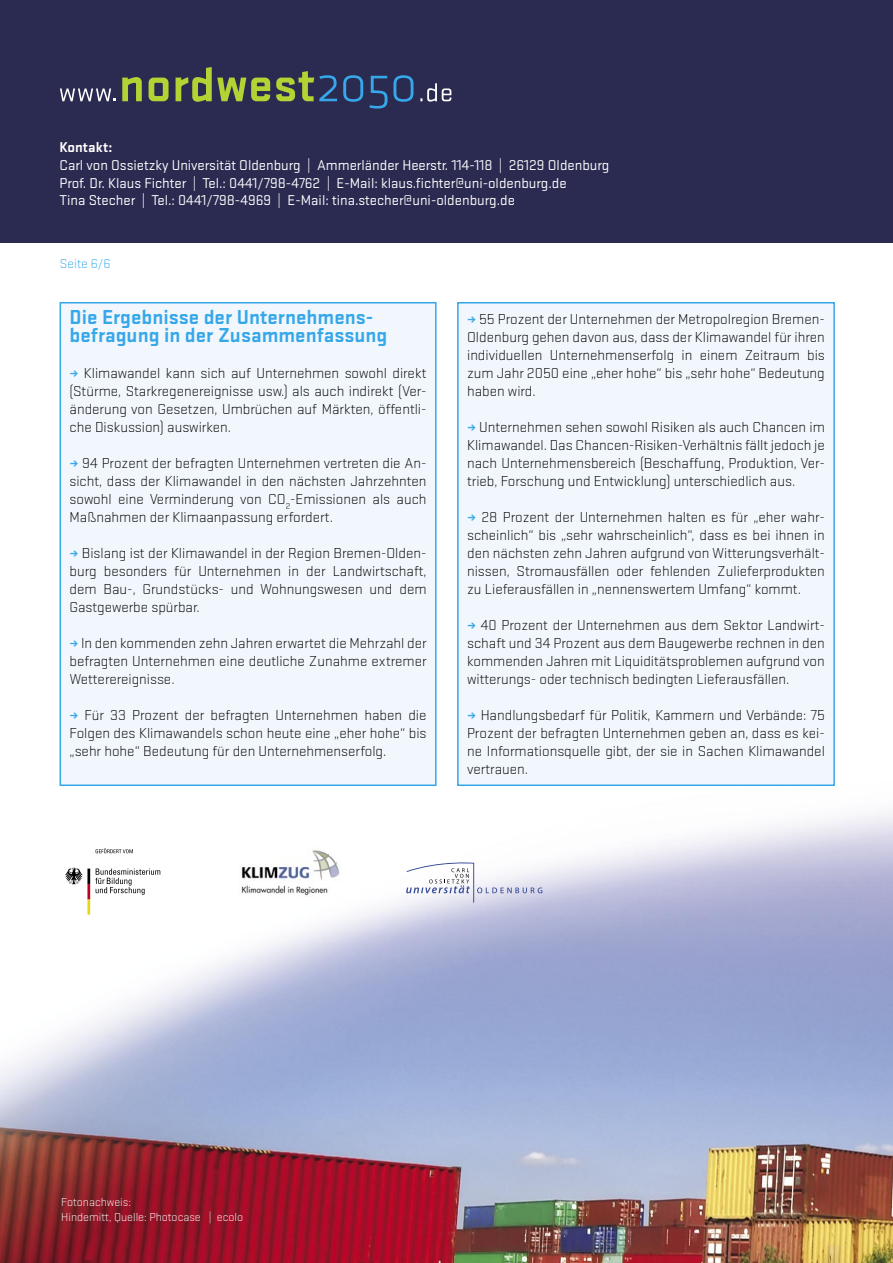
<style>
.page{position:relative;width:893px;height:1263px;background:#fff}
.page>*{position:absolute;margin:0;border:0;box-sizing:border-box;transform-origin:0 0}
.t1{font:700 21px/18px "Stratum 1";color:#36a7e9}
.t2{font:300 15px/18px "Stratum 1";color:#000;text-align:justify}
.t3{font:14.85px/17.7px "Stratum 1";color:#fff}
.t4{font:700 14.85px "Stratum 1";color:#fff}
.t5{font:300 13.5px "Stratum 1";color:#36a7e9}
.t6{font:300 12px/14.4px "Stratum 1";color:#fff}
.s1{font-weight:700;color:#36a7e9}
</style>
<div class="page">
<img style="left:0;top:302px;width:893px;height:961px">
<div style="left:0;top:0;width:893px;height:243px;background:#2b2a51"></div>
<svg style="left:60px;top:88px;width:55px;height:13px"></svg>
<svg style="left:420px;top:83px;width:31px;height:19px"></svg>
<svg style="left:122px;top:67px;width:291px;height:42px"></svg>
<div style="left:60px;top:303px;width:376px;height:482px;background:#f1f7fc"></div>
<div style="left:60px;top:302px;width:377px;height:484px;border:2px solid #36a7e9"></div>
<svg style="left:406px;top:861px;width:136px;height:42px"></svg>
<div style="left:52px;top:838px;width:130px;height:92px;background:#fff"></div>
<svg style="left:65px;top:868px;width:95px;height:47px"></svg>
<svg style="left:96px;top:848px;width:37px;height:5px"></svg>
<img style="left:238px;top:847px;width:104px;height:50px">
<div style="left:458px;top:303px;width:376px;height:482px;background:#f1f7fc"></div>
<div style="left:457px;top:302px;width:378px;height:484px;border:2px solid #36a7e9"></div>
<p class="t4" style="left:60px;top:137px;width:54px">Kontakt:</p>
<p class="t3" style="left:60px;top:155px;width:551px">Carl von Ossietzky Universität Oldenburg | Ammerländer Heerstr. 114-118 | 26129 Oldenburg<br>Prof. Dr. Klaus Fichter | Tel.: 0441/798-4762 | E-Mail: klaus.fichter@uni-oldenburg.de<br>Tina Stecher | Tel.: 0441/798-4969 | E-Mail: tina.stecher@uni-oldenburg.de</p>
<p class="t5" style="left:60px;top:255px;width:52px">Seite 6/6</p>
<h1 class="t1" style="left:70px;top:307px;width:319px">Die Ergebnisse der Unternehmens&shy;befragung in der Zusammenfassung</h1>
<p class="t2" style="left:70px;top:364px;width:359px"><span class="s1">≥</span> Klimawandel kann sich auf Unternehmen sowohl direkt (Stürme, Starkregenereignisse usw.) als auch indirekt (Ver&shy;änderung von Gesetzen, Umbrüchen auf Märkten, öffentli&shy;che Diskussion) auswirken.</p>
<p class="t2" style="left:70px;top:454px;width:359px"><span class="s1">≥</span> 94 Prozent der befragten Unternehmen vertreten die An&shy;sicht, dass der Klimawandel in den nächsten Jahrzehnten sowohl eine Verminderung von CO<sub>2</sub>-Emissionen als auch Maßnahmen der Klimaanpassung erfordert.</p>
<p class="t2" style="left:70px;top:544px;width:359px"><span class="s1">≥</span> Bislang ist der Klimawandel in der Region Bremen-Olden&shy;burg besonders für Unternehmen in der Landwirtschaft, dem Bau-, Grundstücks- und Wohnungswesen und dem Gastgewerbe spürbar.</p>
<p class="t2" style="left:70px;top:634px;width:359px"><span class="s1">≥</span> In den kommenden zehn Jahren erwartet die Mehrzahl der befragten Unternehmen eine deutliche Zunahme extremer Wetterereignisse.</p>
<p class="t2" style="left:70px;top:706px;width:358px"><span class="s1">≥</span> Für 33 Prozent der befragten Unternehmen haben die Folgen des Klimawandels schon heute eine „eher hohe“ bis „sehr hohe“ Bedeutung für den Unternehmenserfolg.</p>
<p class="t2" style="left:467px;top:310px;width:359px"><span class="s1">≥</span> 55 Prozent der Unternehmen der Metropolregion Bremen-Oldenburg gehen davon aus, dass der Klimawandel für ihren individuellen Unternehmenserfolg in einem Zeitraum bis zum Jahr 2050 eine „eher hohe“ bis „sehr hohe“ Bedeutung haben wird.</p>
<p class="t2" style="left:467px;top:418px;width:359px"><span class="s1">≥</span> Unternehmen sehen sowohl Risiken als auch Chancen im Klimawandel. Das Chancen-Risiken-Verhältnis fällt jedoch je nach Unternehmensbereich (Beschaffung, Produktion, Ver&shy;trieb, Forschung und Entwicklung) unterschiedlich aus.</p>
<p class="t2" style="left:467px;top:508px;width:359px"><span class="s1">≥</span> 28 Prozent der Unternehmen halten es für „eher wahr&shy;scheinlich“ bis „sehr wahrscheinlich“, dass es bei ihnen in den nächsten zehn Jahren aufgrund von Witterungsverhält&shy;nissen, Stromausfällen oder fehlenden Zulieferprodukten zu Lieferausfällen in „nennenswertem Umfang“ kommt.</p>
<p class="t2" style="left:467px;top:616px;width:359px"><span class="s1">≥</span> 40 Prozent der Unternehmen aus dem Sektor Landwirt&shy;schaft und 34 Prozent aus dem Baugewerbe rechnen in den kommenden Jahren mit Liquiditätsproblemen aufgrund von witterungs- oder technisch bedingten Lieferausfällen.</p>
<p class="t2" style="left:467px;top:706px;width:359px"><span class="s1">≥</span> Handlungsbedarf für Politik, Kammern und Verbände: 75<br>Prozent der befragten Unternehmen geben an, dass es kei&shy;ne Informationsquelle gibt, der sie in Sachen Klimawandel vertrauen.</p>
<p class="t6" style="left:61px;top:1194px;width:183px">Fotonachweis:<br>Hindemitt, Quelle: Photocase | ecolo</p>
</div>
